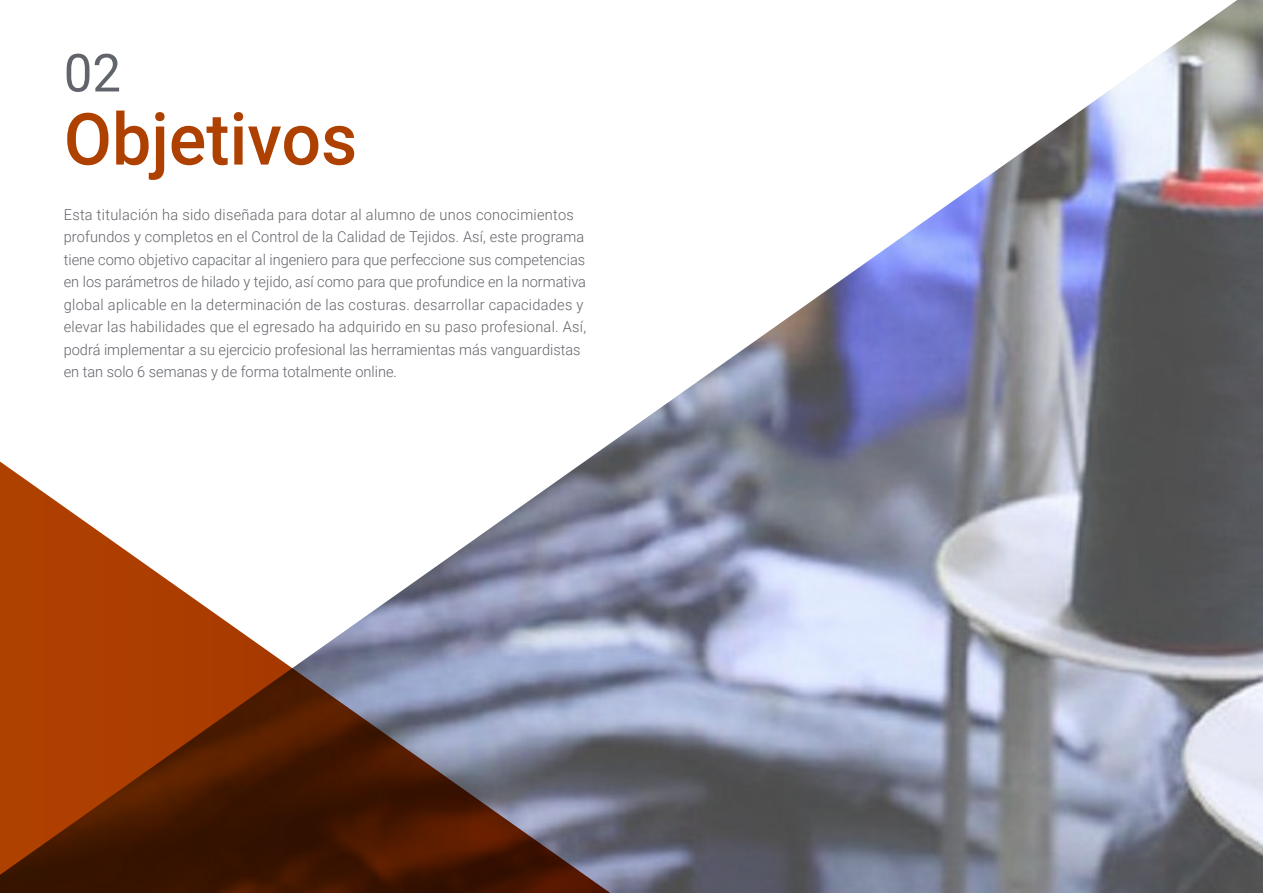
<style>
.page{position:relative;width:1263px;height:893px;background:#fff}
.page>*{position:absolute;margin:0;border:0;box-sizing:border-box;transform-origin:0 0}
.t1{font:500 72px "Roboto";color:#ae4000}
.t2{font:52.5px "Roboto";color:#61646a}
.t3{font:300 15px/22.5px "Roboto";color:#61646a}
</style>
<div class="page">
<img style="left:606px;top:0;width:657px;height:893px">
<svg style="left:0;top:446px;width:640px;height:447px"></svg>
<h2 class="t2" style="left:64px;top:36px;width:59px">02</h2>
<h1 class="t1" style="left:64px;top:89px;width:295px">Objetivos</h1>
<p class="t3" style="left:64px;top:202px;width:524px">Esta titulación ha sido diseñada para dotar al alumno de unos conocimientos profundos y completos en el Control de la Calidad de Tejidos. Así, este programa tiene como objetivo capacitar al ingeniero para que perfeccione sus competencias en los parámetros de hilado y tejido, así como para que profundice en la normativa global aplicable en la determinación de las costuras. desarrollar capacidades y elevar las habilidades que el egresado ha adquirido en su paso profesional. Así, podrá implementar a su ejercicio profesional las herramientas más vanguardistas en tan solo 6 semanas y de forma totalmente online.</p>
</div>
